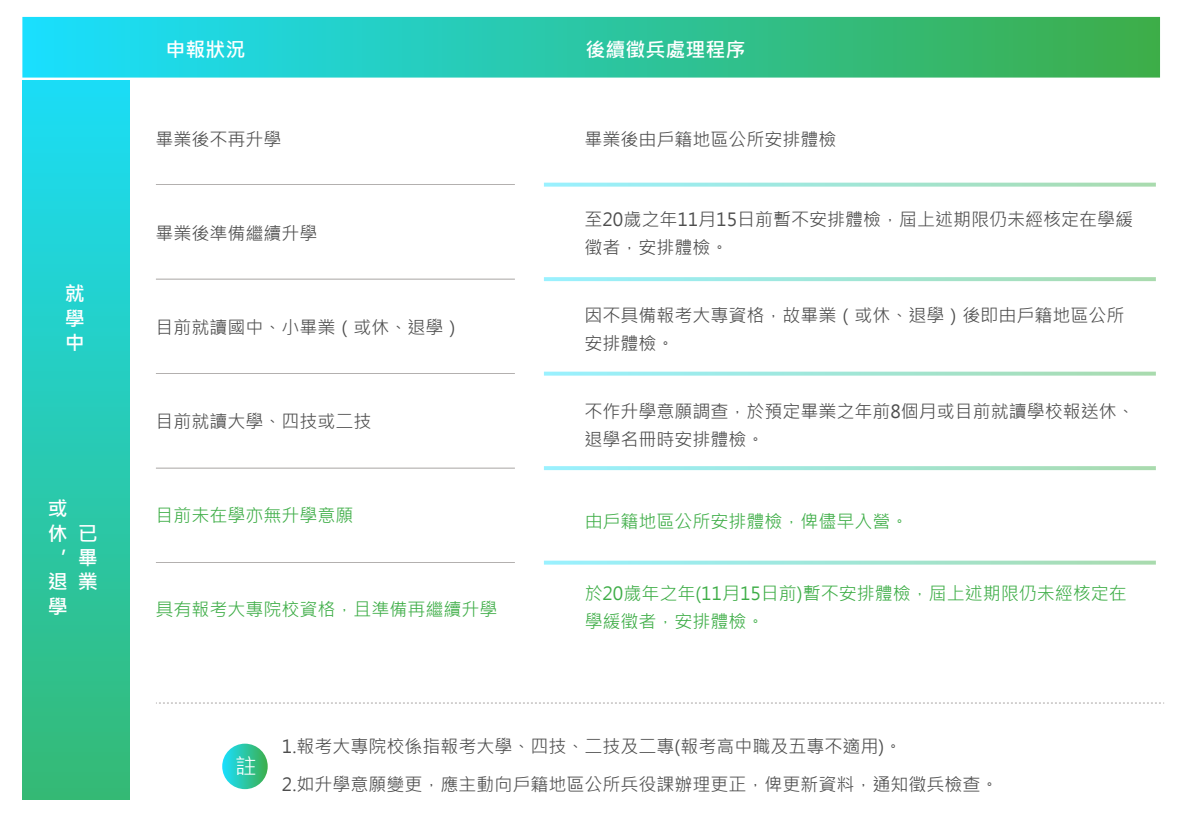
<style>
.page{position:relative;width:1180px;height:824px;background:#fff}
.page>*{position:absolute;margin:0;border:0;box-sizing:border-box;transform-origin:0 0}
.t1{font:21.4px "Microsoft Jheng Hei";color:#fff}
.t2{font:700 20px/24.4px "Microsoft Jheng Hei";color:#fff;text-align:justify}
.t3{font:18px/28px "Microsoft Jheng Hei";color:#4d4d4d}
.t4{font:18px/28px "Microsoft Jheng Hei";color:#28a432}
.t5{font:18px "Microsoft Jheng Hei";color:rgb(40 164 50/.9)}
</style>
<div class="page">
<div style="left:22px;top:81px;width:107px;height:719px;background:linear-gradient(to bottom,#1bddf6,#35b974)"></div>
<svg style="left:22px;top:17px;width:1138px;height:61px"></svg>
<hr style="left:156px;top:184px;width:359px;height:1px;background:#231815">
<hr style="left:156px;top:279px;width:359px;height:1px;background:#231815">
<hr style="left:156px;top:373px;width:359px;height:1px;background:#231815">
<hr style="left:156px;top:468px;width:359px;height:1px;background:#231815">
<hr style="left:156px;top:562px;width:359px;height:1px;background:#231815">
<svg style="left:156px;top:703px;width:1008px;height:1px"></svg>
<svg style="left:544px;top:183px;width:612px;height:4px"></svg>
<svg style="left:544px;top:277px;width:612px;height:4px"></svg>
<svg style="left:544px;top:372px;width:612px;height:4px"></svg>
<svg style="left:544px;top:466px;width:612px;height:4px"></svg>
<svg style="left:544px;top:561px;width:612px;height:4px"></svg>
<div style="left:222px;top:744px;width:46px;height:45px;background:linear-gradient(to right,#1de0ff,#3db051);border-radius:50%"></div>
<p class="t2" style="left:65px;top:282px;width:20px">就學中</p>
<p class="t2" style="left:48px;top:497px;width:20px">或休</p>
<p class="t2" style="left:48px;top:550px;width:20px;line-height:21.6px">︐退</p>
<p class="t2" style="left:48px;top:594px;width:20px">學</p>
<p class="t2" style="left:78px;top:521px;width:21px">已畢業</p>
<p class="t2" style="left:165px;top:37px;width:81px">申報狀況</p>
<p class="t2" style="left:585px;top:37px;width:161px">後續徵兵處理程序</p>
<p class="t3" style="left:156px;top:125px;width:127px">畢業後不再升學</p>
<p class="t3" style="left:156px;top:219px;width:163px">畢業後準備繼續升學</p>
<p class="t3" style="left:156px;top:313px;width:307px">目前就讀國中、小畢業（或休、退學）</p>
<p class="t3" style="left:156px;top:407px;width:217px">目前就讀大學、四技或二技</p>
<p class="t5" style="left:156px;top:504px;width:199px">目前未在學亦無升學意願</p>
<p class="t5" style="left:156px;top:598px;width:343px">具有報考大專院校資格，且準備再繼續升學</p>
<p class="t3" style="left:585px;top:125px;width:253px">畢業後由戶籍地區公所安排體檢</p>
<p class="t3" style="left:585px;top:205px;width:550px">至20歲之年11月15日前暫不安排體檢，屆上述期限仍未經核定在學緩徵者，安排體檢。</p>
<p class="t3" style="left:585px;top:301px;width:542px">因不具備報考大專資格，故畢業（或休、退學）後即由戶籍地區公所安排體檢。</p>
<p class="t3" style="left:585px;top:397px;width:552px">不作升學意願調查，於預定畢業之年前8個月或目前就讀學校報送休、退學名冊時安排體檢。</p>
<p class="t4" style="left:585px;top:507px;width:325px">由戶籍地區公所安排體檢，俾儘早入營。</p>
<p class="t4" style="left:585px;top:579px;width:544px">於20歲年之年(11月15日前)暫不安排體檢，屆上述期限仍未經核定在學緩徵者，安排體檢。</p>
<p class="t1" style="left:235px;top:753px;width:23px">註</p>
<p class="t3" style="left:282px;top:727px;width:718px;line-height:38px">1.報考大專院校係指報考大學、四技、二技及二專(報考高中職及五專不適用)。<br>2.如升學意願變更，應主動向戶籍地區公所兵役課辦理更正，俾更新資料，通知徵兵檢查。</p>
</div>
